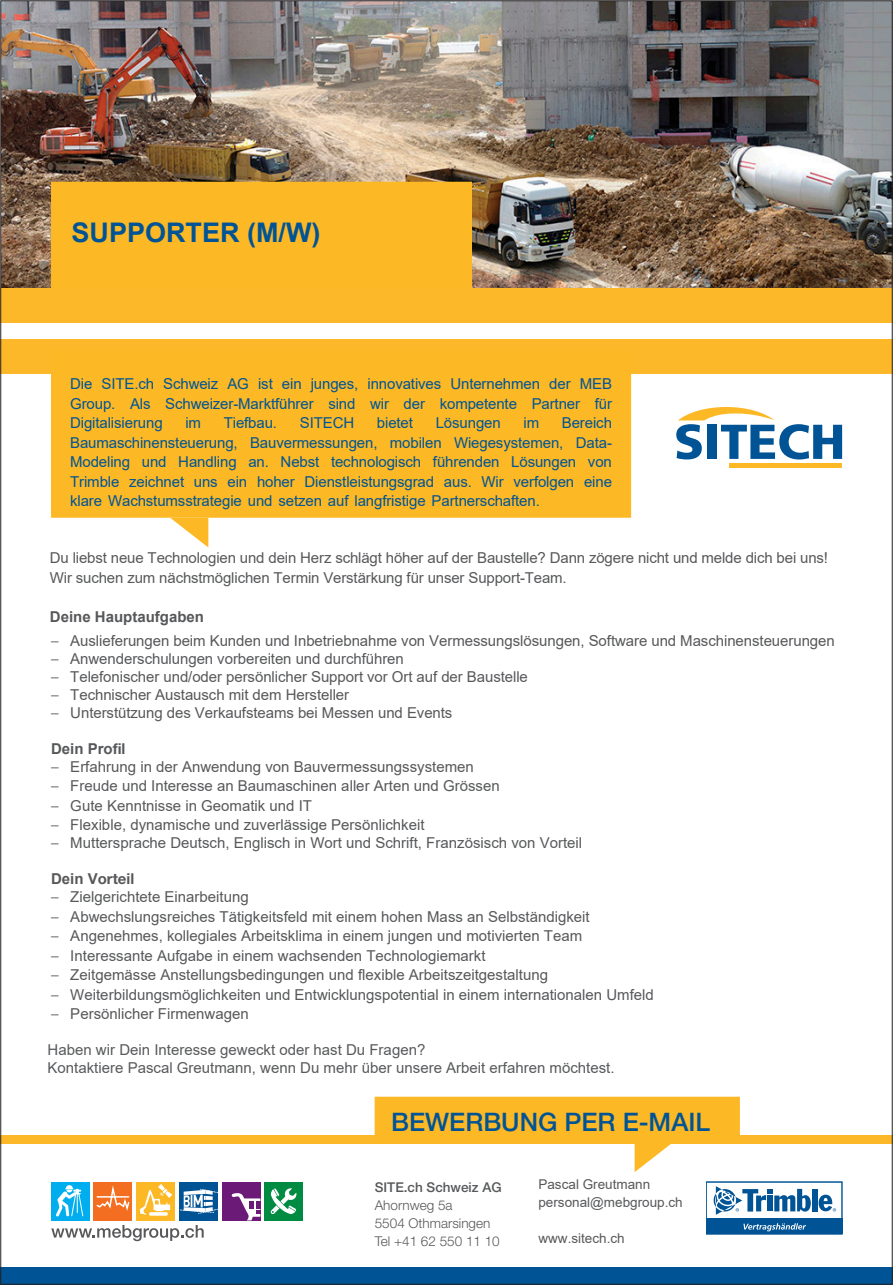
<style>
.page{position:relative;width:893px;height:1285px;background:#fff}
.page>*{position:absolute;margin:0;border:0;box-sizing:border-box;transform-origin:0 0}
.t1{font:700 27px "Arial";color:#005495}
.t2{font:500 25.5px "Helvetica Neue";color:#005495}
.t3{font:15px/19.5px "Arial";color:#57585a}
.t4{font:15px/19.5px "Arial";letter-spacing:-.01em;color:#005495;text-align:justify}
.t5{font:15px/18px "Arial";color:#58595b}
.t6{font:700 15px "Arial";color:#57585a}
.t7{font:700 15px "Helvetica Neue";color:#57585a}
.t8{font:13.5px/18px "Arial";color:#57585a}
.t9{font:300 13.5px "Helvetica Neue";color:#57585a}
.t10{font:500 13.5px "Helvetica Neue";color:#57585a}
.s1{font-family:"Helvetica Neue";font-weight:300}
.s2{font-family:"Helvetica Neue"}
.s3{font-family:"Arial"}
.s4{font-style:inherit}
</style>
<div class="page">
<img style="left:2px;top:2px;width:889px;height:286px">
<div style="left:0;top:1267px;width:893px;height:17px;background:#005495"></div>
<div style="left:0;top:1134px;width:893px;height:8px;background:#fcb828"></div>
<svg style="left:375px;top:1096px;width:365px;height:75px"></svg>
<div style="left:51px;top:182px;width:421px;height:106px;background:#fcb825"></div>
<div style="left:0;top:288px;width:893px;height:34px;background:#fcb828"></div>
<div style="left:0;top:339px;width:893px;height:34px;background:#fcb828"></div>
<svg style="left:170px;top:517px;width:38px;height:30px"></svg>
<svg style="left:706px;top:1181px;width:136px;height:52px"></svg>
<svg style="left:676px;top:407px;width:166px;height:52px"></svg>
<div style="left:729px;top:463px;width:113px;height:5px;background:#fcb825"></div>
<div style="left:51px;top:1181px;width:38px;height:39px;background:#00aeef"></div>
<svg style="left:56px;top:1185px;width:27px;height:31px"></svg>
<div style="left:94px;top:1181px;width:38px;height:39px;background:#f36e21"></div>
<svg style="left:95px;top:1181px;width:35px;height:30px"></svg>
<div style="left:137px;top:1181px;width:38px;height:39px;background:#fcb825"></div>
<hr style="left:149px;top:1211px;width:19px;height:4px;background:#fff">
<svg style="left:140px;top:1184px;width:32px;height:30px"></svg>
<div style="left:222px;top:1181px;width:38px;height:39px;background:#6b1a78"></div>
<svg style="left:231px;top:1193px;width:29px;height:27px"></svg>
<div style="left:179px;top:1181px;width:39px;height:39px;background:#005495"></div>
<svg style="left:180px;top:1188px;width:38px;height:25px"></svg>
<div style="left:265px;top:1181px;width:38px;height:39px;background:#008b43"></div>
<svg style="left:270px;top:1188px;width:27px;height:25px"></svg>
<svg style="left:51px;top:1225px;width:153px;height:15px"></svg>
<div style="left:51px;top:373px;width:580px;height:144px;background:#fcb825"></div>
<p class="t1" style="left:72px;top:214px;width:250px">SUPPORTER (M/W)</p>
<p class="t4" style="left:70px;top:374px;width:543px">Die SITE.ch Schweiz AG ist ein junges, innovatives Unternehmen der MEB Group. Als Schweizer-Marktführer sind wir der kompetente Partner für Digitalisierung</p>
<p class="t4" style="left:185px;top:413px;width:17px">im</p>
<p class="t4" style="left:224px;top:413px;width:55px">Tiefbau.</p>
<p class="t4" style="left:300px;top:413px;width:56px">SITECH</p>
<p class="t4" style="left:377px;top:413px;width:38px">bietet</p>
<p class="t4" style="left:436px;top:413px;width:67px">Lösungen</p>
<p class="t4" style="left:523px;top:413px;width:17px">im</p>
<p class="t4" style="left:70px;top:413px;width:543px;text-indent:492px">Bereich Baumaschinensteuerung, Bauvermessungen, mobilen Wiegesystemen, Data-Modeling und Handling an. Nebst technologisch führenden Lösungen von Trimble zeichnet uns ein hoher Dienstleistungsgrad aus. Wir verfolgen eine klare Wachstumsstrategie und setzen auf langfristige Partnerschaften.</p>
<p class="t3" style="left:50px;top:548px;width:780px">Du liebst neue Technologien und dein Herz schlägt höher auf der Baustelle? Dann zögere nicht und melde dich bei uns!<br>Wir suchen zum nächstmöglichen Termin Verstärkung für unser Support-Team.</p>
<p class="t6" style="left:50px;top:605px;width:156px">Deine Hauptaufgaben</p>
<p class="t3" style="left:51px;top:630px;width:785px"><span class="s1">–</span> Auslieferungen beim Kunden und Inbetriebnahme von Vermessungslösungen, Software und Maschinensteuerungen</p>
<p class="t3" style="left:51px;top:648px;width:354px"><span class="s1">–</span> Anwenderschulungen vorbereiten und durchführen</p>
<p class="t3" style="left:51px;top:666px;width:478px"><span class="s1">–</span> Telefonischer und/oder persönlicher Support vor Ort auf der Baustelle</p>
<p class="t3" style="left:51px;top:684px;width:299px"><span class="s1">–</span> Technischer Austausch mit dem Hersteller</p>
<p class="t3" style="left:51px;top:702px;width:403px"><span class="s1">–</span> Unterstützung des Verkaufsteams bei Messen und Events</p>
<p class="t6" style="left:51px;top:737px;width:76px">Dein Pro<span class="s2">fil</span></p>
<p class="t3" style="left:51px;top:756px;width:424px"><span class="s1">–</span> Erfahrung in der Anwendung von Bauvermessungssystemen</p>
<p class="t3" style="left:51px;top:776px;width:450px"><span class="s1">–</span> Freude und Interesse an Baumaschinen aller Arten und Grössen</p>
<p class="t3" style="left:51px;top:795px;width:262px"><span class="s1">–</span> Gute Kenntnisse in Geomatik und IT</p>
<p class="t3" style="left:51px;top:815px;width:375px"><span class="s1">–</span> Flexible, dynamische und zuverlässige Persönlichkeit</p>
<p class="t3" style="left:51px;top:833px;width:532px"><span class="s1">–</span> Muttersprache Deutsch, Englisch in Wort und Schrift, Französisch von Vorteil</p>
<p class="t7" style="left:51px;top:869px;width:85px"><span class="s3">Dein V</span>orteil</p>
<p class="t3" style="left:51px;top:887px;width:199px"><span class="s1">–</span> Zielgerichtete Einarbeitung</p>
<p class="t3" style="left:51px;top:906px;width:540px"><span class="s1">–</span> Abwechslungsreiches Tätigkeitsfeld mit einem hohen Mass an Selbständigkeit</p>
<p class="t3" style="left:51px;top:926px;width:532px"><span class="s1">–</span> Angenehmes, kollegiales Arbeitsklima in einem jungen und motivierten Team</p>
<p class="t3" style="left:51px;top:945px;width:436px"><span class="s1">–</span> Interessante Aufgabe in einem wachsenden Technologiemarkt</p>
<p class="t3" style="left:51px;top:965px;width:498px"><span class="s1">–</span> Zeitgemässe Anstellungsbedingungen und flexible Arbeitszeitgestaltung</p>
<p class="t3" style="left:51px;top:984px;width:604px"><span class="s1">–</span> Weiterbildungsmöglichkeiten und Entwicklungspotential in einem internationalen Umfeld</p>
<p class="t3" style="left:51px;top:1004px;width:199px"><span class="s1">–</span> Persönlicher Firmenwagen</p>
<p class="t5" style="left:48px;top:1040px;width:568px">Haben wir <span class="s4">Dein</span> Interesse geweckt oder ha<span class="s4">st Du</span> Fragen?<br>Kontaktiere <span class="s4">Pascal Greutmann</span>, wenn <span class="s4">Du</span> mehr über unsere Arbeit erfahren möchte<span class="s4">st</span>.</p>
<p class="t2" style="left:391px;top:1106px;width:320px">BEWERBUNG PER E-MAIL</p>
<p class="t10" style="left:375px;top:1179px;width:128px">SITE.ch Schweiz AG</p>
<p class="t9" style="left:375px;top:1196px;width:79px">Ahornweg 5a</p>
<p class="t9" style="left:375px;top:1214px;width:117px">5504 Othmarsingen</p>
<p class="t9" style="left:375px;top:1232px;width:126px">Tel +41 62 550 11 10</p>
<p class="t8" style="left:538px;top:1175px;width:146px">Pascal Greutmann personal@mebgroup.ch</p>
<p class="t8" style="left:538px;top:1229px;width:88px">www.sitech.ch</p>
</div>
